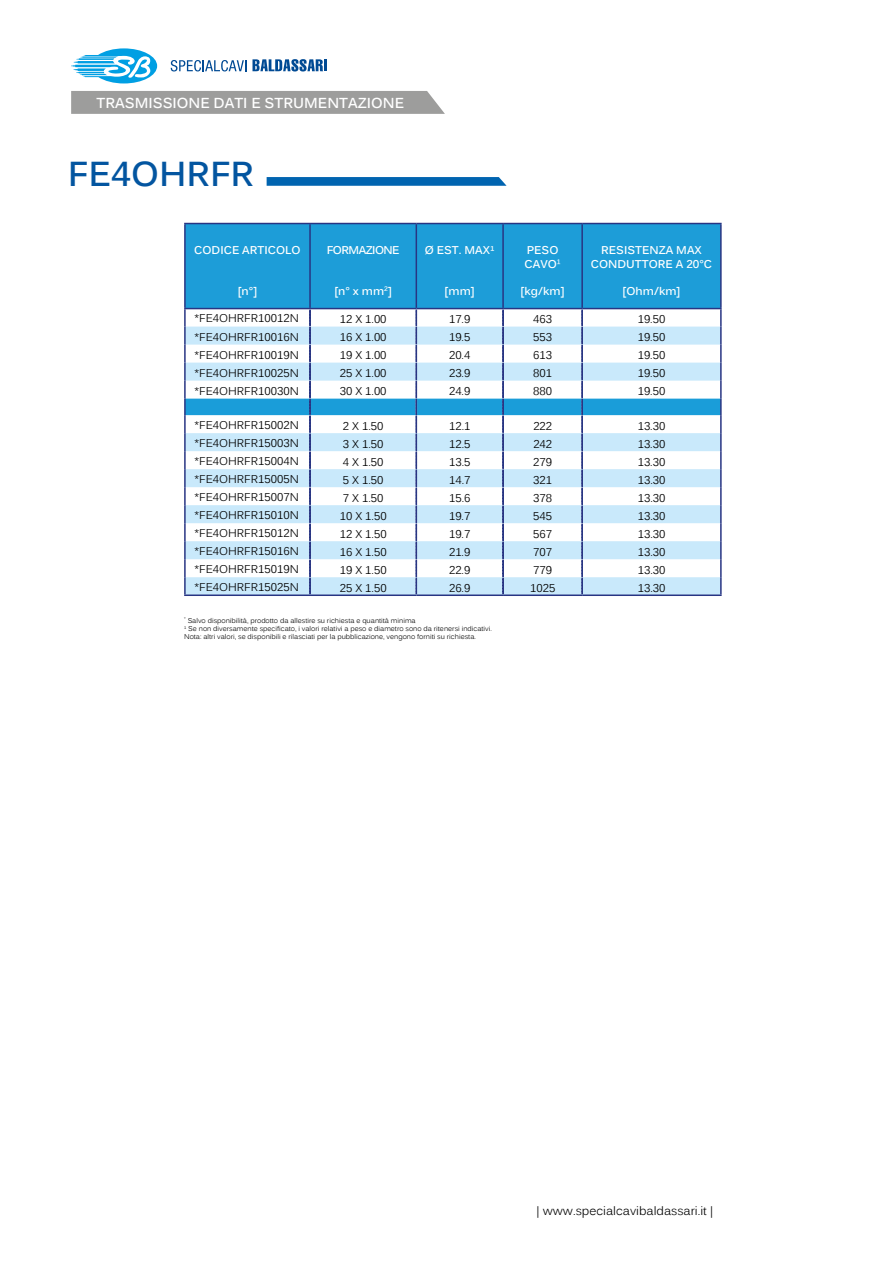
<style>
.page{position:relative;width:893px;height:1263px;background:#fff}
.page>*{position:absolute;margin:0;border:0;box-sizing:border-box;transform-origin:0 0}
.t1{font:700 34.5px "Kalinga";color:#0355a0}
.t2{font:700 14.4px "Kalinga";color:#fff}
.t3{font:12px "Kalinga";color:#000}
.t4{font:11.25px/18px "Kalinga";color:#000;text-align:justify}
.t5{font:700 11.25px/13.5px "Kalinga";color:#fff}
.t6{font:700 11.25px "Kalinga";letter-spacing:-.05em;color:#fff}
.t7{font:6.9px/8.2px "Kalinga";color:#000}
</style>
<div class="page">
<svg style="left:71px;top:48px;width:86px;height:35px"></svg>
<svg style="left:171px;top:60px;width:75px;height:11px"></svg>
<svg style="left:252px;top:59px;width:75px;height:12px"></svg>
<svg style="left:71px;top:91px;width:374px;height:23px;background:#9f9f9e"></svg>
<svg style="left:267px;top:177px;width:240px;height:9px;background:#0c6bb3"></svg>
<div style="left:186px;top:224px;width:534px;height:84px;background:#1d9dd8"></div>
<hr style="left:184px;top:594px;width:126px;height:2px;background:#283583">
<hr style="left:310px;top:594px;width:106px;height:2px;background:#283583">
<hr style="left:416px;top:594px;width:87px;height:2px;background:#283583">
<hr style="left:503px;top:594px;width:79px;height:2px;background:#283583">
<hr style="left:582px;top:594px;width:140px;height:2px;background:#283583">
<svg style="left:184px;top:309px;width:538px;height:285px"></svg>
<hr style="left:184px;top:223px;width:126px;height:1px;background:#283583">
<hr style="left:184px;top:224px;width:2px;height:84px;background:#283583">
<hr style="left:310px;top:223px;width:106px;height:1px;background:#283583">
<hr style="left:309px;top:224px;width:2px;height:84px;background:#283583">
<hr style="left:416px;top:223px;width:87px;height:1px;background:#283583">
<hr style="left:416px;top:224px;width:1px;height:84px;background:#283583">
<hr style="left:503px;top:223px;width:79px;height:1px;background:#283583">
<hr style="left:502px;top:224px;width:2px;height:84px;background:#283583">
<hr style="left:582px;top:223px;width:140px;height:1px;background:#283583">
<hr style="left:581px;top:224px;width:2px;height:84px;background:#283583">
<hr style="left:720px;top:224px;width:2px;height:84px;background:#283583">
<hr style="left:184px;top:308px;width:126px;height:1px;background:#283583">
<hr style="left:310px;top:308px;width:106px;height:1px;background:#283583">
<hr style="left:416px;top:308px;width:87px;height:1px;background:#283583">
<hr style="left:503px;top:308px;width:79px;height:1px;background:#283583">
<hr style="left:582px;top:308px;width:140px;height:1px;background:#283583">
<p class="t2" style="left:96px;top:93px;width:309px">TRASMISSIONE DATI E STRUMENTAZIONE</p>
<h1 class="t1" style="left:68px;top:151px;width:188px">FE4OHRFR</h1>
<p class="t5" style="left:194px;top:245px;width:108px">CODICE ARTICOLO</p>
<p class="t5" style="left:238px;top:285px;width:21px">[n°]</p>
<p class="t4" style="left:194px;top:310px;width:106px">*FE4OHRFR10012N *FE4OHRFR10016N *FE4OHRFR10019N *FE4OHRFR10025N *FE4OHRFR10030N</p>
<p class="t4" style="left:194px;top:416px;width:106px">*FE4OHRFR15002N *FE4OHRFR15003N *FE4OHRFR15004N *FE4OHRFR15005N *FE4OHRFR15007N *FE4OHRFR15010N *FE4OHRFR15012N *FE4OHRFR15016N *FE4OHRFR15019N *FE4OHRFR15025N</p>
<p class="t6" style="left:327px;top:243px;width:74px">FORMAZIONE</p>
<p class="t5" style="left:334px;top:285px;width:59px">[n° x mm<sup>2</sup>]</p>
<p class="t5" style="left:425px;top:245px;width:71px">Ø EST. MAX¹</p>
<p class="t5" style="left:445px;top:285px;width:32px">[mm]</p>
<p class="t5" style="left:525px;top:245px;width:38px">PESO<br>CAVO<sup>1</sup></p>
<p class="t5" style="left:521px;top:285px;width:46px">[kg/km]</p>
<p class="t5" style="left:591px;top:245px;width:123px;text-align:center">RESISTENZA MAX<br>CONDUTTORE A 20°C</p>
<p class="t5" style="left:623px;top:285px;width:59px">[Ohm/km]</p>
<p class="t4" style="left:340px;top:310px;width:48px">12 X 1.00</p>
<p class="t4" style="left:449px;top:310px;width:23px">17.9</p>
<p class="t4" style="left:533px;top:310px;width:20px">463</p>
<p class="t4" style="left:638px;top:310px;width:29px">19.50</p>
<p class="t4" style="left:340px;top:328px;width:48px">16 X 1.00</p>
<p class="t4" style="left:449px;top:328px;width:23px">19.5</p>
<p class="t4" style="left:533px;top:328px;width:20px">553</p>
<p class="t4" style="left:638px;top:328px;width:29px">19.50</p>
<p class="t4" style="left:340px;top:346px;width:48px">19 X 1.00</p>
<p class="t4" style="left:449px;top:346px;width:23px">20.4</p>
<p class="t4" style="left:533px;top:346px;width:20px">613</p>
<p class="t4" style="left:638px;top:346px;width:29px">19.50</p>
<p class="t4" style="left:340px;top:364px;width:48px">25 X 1.00</p>
<p class="t4" style="left:449px;top:364px;width:23px">23.9</p>
<p class="t4" style="left:533px;top:364px;width:20px">801</p>
<p class="t4" style="left:638px;top:364px;width:29px">19.50</p>
<p class="t4" style="left:340px;top:383px;width:48px">30 X 1.00</p>
<p class="t4" style="left:449px;top:383px;width:23px">24.9</p>
<p class="t4" style="left:533px;top:383px;width:20px">880</p>
<p class="t4" style="left:638px;top:383px;width:29px">19.50</p>
<p class="t4" style="left:343px;top:417px;width:42px">2 X 1.50</p>
<p class="t4" style="left:449px;top:417px;width:23px">12.1</p>
<p class="t4" style="left:533px;top:417px;width:20px">222</p>
<p class="t4" style="left:638px;top:417px;width:29px">13.30</p>
<p class="t4" style="left:343px;top:435px;width:42px">3 X 1.50</p>
<p class="t4" style="left:449px;top:435px;width:23px">12.5</p>
<p class="t4" style="left:533px;top:435px;width:20px">242</p>
<p class="t4" style="left:638px;top:435px;width:29px">13.30</p>
<p class="t4" style="left:343px;top:453px;width:42px">4 X 1.50</p>
<p class="t4" style="left:449px;top:453px;width:23px">13.5</p>
<p class="t4" style="left:533px;top:453px;width:20px">279</p>
<p class="t4" style="left:638px;top:453px;width:29px">13.30</p>
<p class="t4" style="left:343px;top:471px;width:42px">5 X 1.50</p>
<p class="t4" style="left:449px;top:471px;width:23px">14.7</p>
<p class="t4" style="left:533px;top:471px;width:20px">321</p>
<p class="t4" style="left:638px;top:471px;width:29px">13.30</p>
<p class="t4" style="left:343px;top:489px;width:42px">7 X 1.50</p>
<p class="t4" style="left:449px;top:489px;width:23px">15.6</p>
<p class="t4" style="left:533px;top:489px;width:20px">378</p>
<p class="t4" style="left:638px;top:489px;width:29px">13.30</p>
<p class="t4" style="left:340px;top:507px;width:48px">10 X 1.50</p>
<p class="t4" style="left:449px;top:507px;width:23px">19.7</p>
<p class="t4" style="left:533px;top:507px;width:20px">545</p>
<p class="t4" style="left:638px;top:507px;width:29px">13.30</p>
<p class="t4" style="left:340px;top:525px;width:48px">12 X 1.50</p>
<p class="t4" style="left:449px;top:525px;width:23px">19.7</p>
<p class="t4" style="left:533px;top:525px;width:20px">567</p>
<p class="t4" style="left:638px;top:525px;width:29px">13.30</p>
<p class="t4" style="left:340px;top:543px;width:48px">16 X 1.50</p>
<p class="t4" style="left:449px;top:543px;width:23px">21.9</p>
<p class="t4" style="left:533px;top:543px;width:20px">707</p>
<p class="t4" style="left:638px;top:543px;width:29px">13.30</p>
<p class="t4" style="left:340px;top:561px;width:48px">19 X 1.50</p>
<p class="t4" style="left:449px;top:561px;width:23px">22.9</p>
<p class="t4" style="left:533px;top:561px;width:20px">779</p>
<p class="t4" style="left:638px;top:561px;width:29px">13.30</p>
<p class="t4" style="left:340px;top:579px;width:48px">25 X 1.50</p>
<p class="t4" style="left:449px;top:579px;width:23px">26.9</p>
<p class="t4" style="left:530px;top:579px;width:27px">1025</p>
<p class="t4" style="left:638px;top:579px;width:29px">13.30</p>
<p class="t7" style="left:184px;top:616px;width:309px"><sup>*</sup> Salvo disponibilità, prodotto da allestire su richiesta e quantità minima<br><sup>1</sup> Se non diversamente specificato, i valori relativi a peso e diametro sono da ritenersi indicativi.<br>Nota: altri valori, se disponibili e rilasciati per la pubblicazione, vengono forniti su richiesta.</p>
<p class="t3" style="left:537px;top:1203px;width:178px">| www.specialcavibaldassari.it |</p>
</div>
